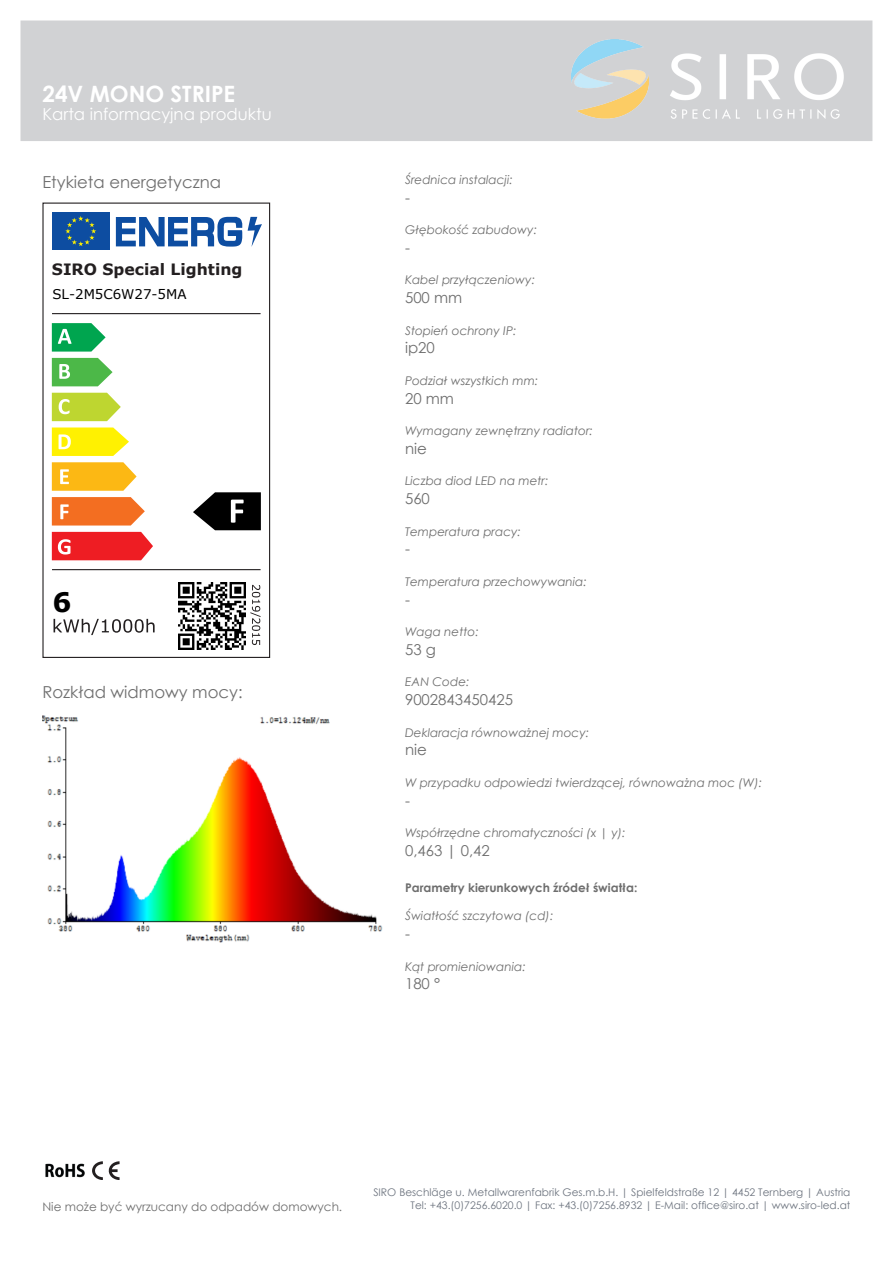
<style>
.page{position:relative;width:893px;height:1263px;background:#fff}
.page>*{position:absolute;margin:0;border:0;box-sizing:border-box;transform-origin:0 0}
.t1{font:700 26.85px "Verdana";color:#000}
.t2{font:700 22.5px "Century Gothic";color:#fff}
.t3{font:16.5px "Century Gothic";color:#6e6e6e}
.t4{font:16.5px "Century Gothic";color:#fff}
.t5{font:700 15.6px "Verdana";color:#231f20}
.t6{font:15px "Century Gothic";color:#6e6e6e}
.t7{font:13.35px "Verdana";color:#000}
.t8{font:italic 12px "Century Gothic";color:#6e6e6e}
.t9{font:12px "Century Gothic";color:#6e6e6e}
.t10{font:700 12px "Century Gothic";color:#6e6e6e}
.t11{font:10.5px/12.6px "Century Gothic";color:#6d747f;text-align:right}
.s1{font-style:inherit}
</style>
<div class="page">
<div style="left:21px;top:21px;width:851px;height:120px;background:#d1d2d4"></div>
<img style="left:571px;top:40px;width:272px;height:78px">
<img style="left:45px;top:1163px;width:40px;height:15px">
<svg style="left:92px;top:1161px;width:27px;height:19px"></svg>
<div style="left:52px;top:212px;width:58px;height:38px;background:#0d4da1"></div>
<svg style="left:65px;top:216px;width:31px;height:30px"></svg>
<svg style="left:116px;top:217px;width:126px;height:30px"></svg>
<svg style="left:248px;top:217px;width:14px;height:30px"></svg>
<svg style="left:52px;top:323px;width:54px;height:29px"></svg>
<svg style="left:52px;top:358px;width:61px;height:28px"></svg>
<svg style="left:52px;top:393px;width:69px;height:28px;background:#c7db4d"></svg>
<svg style="left:52px;top:427px;width:77px;height:29px;background:#fff32b"></svg>
<svg style="left:52px;top:462px;width:85px;height:29px;background:#fcc133"></svg>
<svg style="left:52px;top:497px;width:93px;height:28px;background:#f47d38"></svg>
<svg style="left:52px;top:532px;width:101px;height:28px;background:#ef3237"></svg>
<svg style="left:54px;top:619px;width:101px;height:16px"></svg>
<hr style="left:52px;top:313px;width:209px;height:1px;background:#231f20">
<hr style="left:52px;top:569px;width:209px;height:1px;background:#231f20">
<svg style="left:250px;top:585px;width:11px;height:60px"></svg>
<svg style="left:193px;top:492px;width:68px;height:38px"></svg>
<div style="left:42px;top:203px;width:228px;height:455px;border:1px solid #231f20"></div>
<img style="left:179px;top:582px;width:67px;height:67px">
<img style="left:42px;top:715px;width:341px;height:227px">
<h2 class="t2" style="left:42px;top:80px;width:194px">24V MONO STRIPE</h2>
<h3 class="t4" style="left:42px;top:104px;width:231px">Karta informacyjna produktu</h3>
<h3 class="t3" style="left:42px;top:171px;width:180px">Etykieta energetyczna</h3>
<h3 class="t5" style="left:52px;top:259px;width:192px"><span class="s1">SIRO</span> Special Lighting</h3>
<p class="t7" style="left:52px;top:285px;width:136px">SL-2M5C6W27-5MA</p>
<h1 class="t1" style="left:52px;top:585px;width:21px">6</h1>
<h3 class="t3" style="left:42px;top:681px;width:202px">Rozkład widmowy mocy:</h3>
<p class="t8" style="left:405px;top:172px;width:109px">Średnica instalacji:</p>
<p class="t6" style="left:405px;top:188px;width:6px">-</p>
<p class="t8" style="left:405px;top:222px;width:133px">Głębokość zabudowy:</p>
<p class="t6" style="left:405px;top:238px;width:6px">-</p>
<p class="t8" style="left:405px;top:273px;width:131px">Kabel przyłączeniowy:</p>
<p class="t6" style="left:405px;top:288px;width:59px">500 mm</p>
<p class="t8" style="left:405px;top:323px;width:113px">Stopień ochrony IP:</p>
<p class="t6" style="left:405px;top:339px;width:31px">ip20</p>
<p class="t8" style="left:405px;top:373px;width:135px">Podział wszystkich mm:</p>
<p class="t6" style="left:405px;top:389px;width:50px">20 mm</p>
<p class="t8" style="left:405px;top:423px;width:189px">Wymagany zewnętrzny radiator:</p>
<p class="t6" style="left:405px;top:439px;width:23px">nie</p>
<p class="t8" style="left:405px;top:474px;width:145px">Liczba diod LED na metr:</p>
<p class="t6" style="left:405px;top:489px;width:26px">560</p>
<p class="t8" style="left:405px;top:524px;width:117px">Temperatura pracy:</p>
<p class="t6" style="left:405px;top:540px;width:6px">-</p>
<p class="t8" style="left:405px;top:574px;width:183px">Temperatura przechowywania:</p>
<p class="t6" style="left:405px;top:590px;width:6px">-</p>
<p class="t8" style="left:405px;top:624px;width:75px">Waga netto:</p>
<p class="t6" style="left:405px;top:640px;width:32px">53 g</p>
<p class="t8" style="left:405px;top:675px;width:66px">EAN Code:</p>
<p class="t6" style="left:405px;top:690px;width:110px">9002843450425</p>
<p class="t8" style="left:405px;top:725px;width:186px">Deklaracja równoważnej mocy:</p>
<p class="t6" style="left:405px;top:741px;width:23px">nie</p>
<p class="t8" style="left:405px;top:775px;width:359px">W przypadku odpowiedzi twierdzącej, równoważna moc (W):</p>
<p class="t6" style="left:405px;top:791px;width:6px">-</p>
<p class="t8" style="left:405px;top:825px;width:222px">Współrzędne chromatyczności (x | y):</p>
<p class="t6" style="left:405px;top:841px;width:86px">0,463 | 0,42</p>
<p class="t10" style="left:405px;top:880px;width:234px">Parametry kierunkowych źródeł światła:</p>
<p class="t8" style="left:405px;top:909px;width:150px">Światłość szczytowa (cd):</p>
<p class="t6" style="left:405px;top:924px;width:6px">-</p>
<p class="t8" style="left:405px;top:959px;width:122px">Kąt promieniowania:</p>
<p class="t6" style="left:405px;top:975px;width:37px">180 °</p>
<p class="t9" style="left:42px;top:1199px;width:301px">Nie może być wyrzucany do odpadów domowych.</p>
<p class="t11" style="left:373px;top:1186px;width:479px">SIRO Beschläge u. Metallwarenfabrik Ges.m.b.H. | Spielfeldstraße 12 | 4452 Ternberg | Austria<br>Tel: +43.(0)7256.6020.0 | Fax: +43.(0)7256.8932 | E-Mail: office@siro.at | www.siro-led.at</p>
</div>
